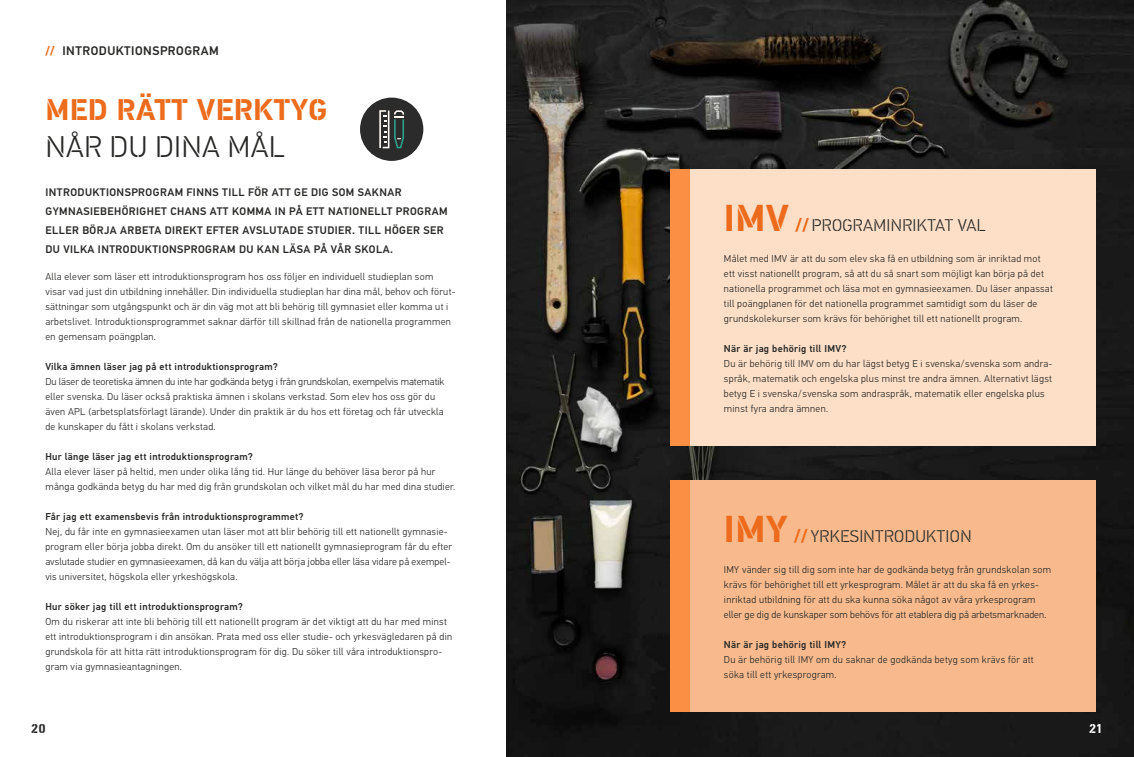
<style>
.page{position:relative;width:1134px;height:757px;background:#fff}
.page>*{position:absolute;margin:0;border:0;box-sizing:border-box;transform-origin:0 0}
.t1{font:700 30px "PFDIN Stencil";letter-spacing:.02em;color:#ed6b1c}
.t2{font:300 30px "PFDIN Stencil";letter-spacing:.02em;color:#282827}
.t3{font:300 17px "PFDIN Stencil";letter-spacing:.02em;color:#282827}
.t4{font:700 13px "PFDIN Stencil";color:#282827}
.t5{font:700 13px "PFDIN Stencil";color:#fff}
.t6{font:500 12.5px "PFDIN Text Pro";letter-spacing:.04em;color:#282827}
.t7{font:500 11px/19px "PFDIN Text Pro";letter-spacing:.04em;color:#282827}
.t8{font:300 10px/15px "PFDIN Text Pro";letter-spacing:.03em;color:#282827}
.t9{font:500 10px "PFDIN Text Pro";letter-spacing:.03em;color:#282827}
.s1{font-family:"PFDIN Stencil";font-weight:700;color:#ed6b1c}
.s2{font-weight:700;font-size:37.6px;color:#ed6b1c}
.s3{font-weight:700;font-size:18px;color:#ed6b1c}
</style>
<div class="page">
<div style="left:360px;top:98px;width:63px;height:63px;background:#2b2b2b;border-radius:50%"></div>
<svg style="left:379px;top:110px;width:25px;height:38px"></svg>
<img style="left:506px;top:0;width:628px;height:757px">
<div style="left:670px;top:169px;width:426px;height:277px;background:#fddec6"></div>
<div style="left:670px;top:480px;width:426px;height:231px;background:#f8ba8d"></div>
<div style="left:670px;top:169px;width:20px;height:277px;background:#fb8f44"></div>
<div style="left:670px;top:480px;width:20px;height:231px;background:#fb8f44"></div>
<p class="t6" style="left:45px;top:43px;width:175px"><span class="s1">//</span> INTRODUKTIONSPROGRAM</p>
<h1 class="t1" style="left:46px;top:92px;width:283px">MED RÄTT VERKTYG</h1>
<h1 class="t2" style="left:46px;top:130px;width:240px">NÅR DU DINA MÅL</h1>
<p class="t7" style="left:45px;top:183px;width:404px">INTRODUKTIONSPROGRAM FINNS TILL FÖR ATT GE DIG SOM SAKNAR GYMNASIEBEHÖRIGHET CHANS ATT KOMMA IN PÅ ETT NATIONELLT PROGRAM ELLER BÖRJA ARBETA DIREKT EFTER AVSLUTADE STUDIER. TILL HÖGER SER DU VILKA INTRODUKTIONSPROGRAM DU KAN LÄSA PÅ VÅR SKOLA.</p>
<p class="t8" style="left:45px;top:269px;width:412px">Alla elever som läser ett introduktionsprogram hos oss följer en individuell studieplan som visar vad just din utbildning innehåller. Din individuella studieplan har dina mål, behov och förut&shy;sättningar som utgångspunkt och är din väg mot att bli behörig till gymnasiet eller komma ut i arbetslivet. Introduktionsprogrammet saknar därför till skillnad från de nationella programmen en gemensam poängplan.</p>
<p class="t9" style="left:45px;top:361px;width:234px">Vilka ämnen läser jag på ett introduktionsprogram?</p>
<p class="t8" style="left:45px;top:374px;width:401px">Du läser de teoretiska ämnen du inte har godkända betyg i från grundskolan, exempelvis matematik eller svenska. Du läser också praktiska ämnen i skolans verkstad. Som elev hos oss gör du även APL (arbetsplatsförlagt lärande). Under din praktik är du hos ett företag och får utveckla de kunskaper du fått i skolans verkstad.</p>
<p class="t9" style="left:45px;top:451px;width:209px">Hur länge läser jag ett introduktionsprogram?</p>
<p class="t8" style="left:45px;top:464px;width:411px">Alla elever läser på heltid, men under olika lång tid. Hur länge du behöver läsa beror på hur många godkända betyg du har med dig från grundskolan och vilket mål du har med dina studier.</p>
<p class="t9" style="left:45px;top:511px;width:260px">Får jag ett examensbevis från introduktionsprogrammet?</p>
<p class="t8" style="left:45px;top:524px;width:408px">Nej, du får inte en gymnasieexamen utan läser mot att blir behörig till ett nationellt gymnasie&shy;program eller börja jobba direkt. Om du ansöker till ett nationellt gymnasieprogram får du efter avslutade studier en gymnasieexamen, då kan du välja att börja jobba eller läsa vidare på exempel&shy;vis universitet, högskola eller yrkeshögskola.</p>
<p class="t9" style="left:45px;top:601px;width:199px">Hur söker jag till ett introduktionsprogram?</p>
<p class="t8" style="left:45px;top:614px;width:408px">Om du riskerar att inte bli behörig till ett nationellt program är det viktigt att du har med minst ett introduktionsprogram i din ansökan. Prata med oss eller studie- och yrkesvägledaren på din grundskola för att hitta rätt introduktionsprogram för dig. Du söker till våra introduktionspro&shy;gram via gymnasieantagningen.</p>
<h3 class="t4" style="left:31px;top:720px;width:16px">20</h3>
<h2 class="t3" style="left:724px;top:216px;width:263px"><span class="s2">IMV</span> <span class="s3">//</span> PROGRAMINRIKTAT VAL</h2>
<p class="t8" style="left:724px;top:251px;width:330px">Målet med IMV är att du som elev ska få en utbildning som är inriktad mot ett visst nationellt program, så att du så snart som möjligt kan börja på det nationella programmet och läsa mot en gymnasieexamen. Du läser anpassat till poängplanen för det nationella programmet samtidigt som du läser de grundskolekurser som krävs för behörighet till ett nationellt program.</p>
<p class="t9" style="left:724px;top:343px;width:124px">När är jag behörig till IMV?</p>
<p class="t8" style="left:724px;top:356px;width:330px">Du är behörig till IMV om du har lägst betyg E i svenska/svenska som andra&shy;språk, matematik och engelska plus minst tre andra ämnen. Alternativt lägst betyg E i svenska/svenska som andraspråk, matematik eller engelska plus minst fyra andra ämnen.</p>
<h2 class="t3" style="left:724px;top:526px;width:249px"><span class="s2">IMY</span> <span class="s3">//</span> YRKESINTRODUKTION</h2>
<p class="t8" style="left:724px;top:562px;width:329px">IMY vänder sig till dig som inte har de godkända betyg från grundskolan som krävs för behörighet till ett yrkesprogram. Målet är att du ska få en yrkes&shy;inriktad utbildning för att du ska kunna söka något av våra yrkesprogram eller ge dig de kunskaper som behövs för att etablera dig på arbetsmarknaden.</p>
<p class="t9" style="left:724px;top:638px;width:124px">När är jag behörig till IMY?</p>
<p class="t8" style="left:724px;top:652px;width:311px">Du är behörig till IMY om du saknar de godkända betyg som krävs för att söka till ett yrkesprogram.</p>
<h3 class="t5" style="left:1089px;top:720px;width:15px">21</h3>
</div>
